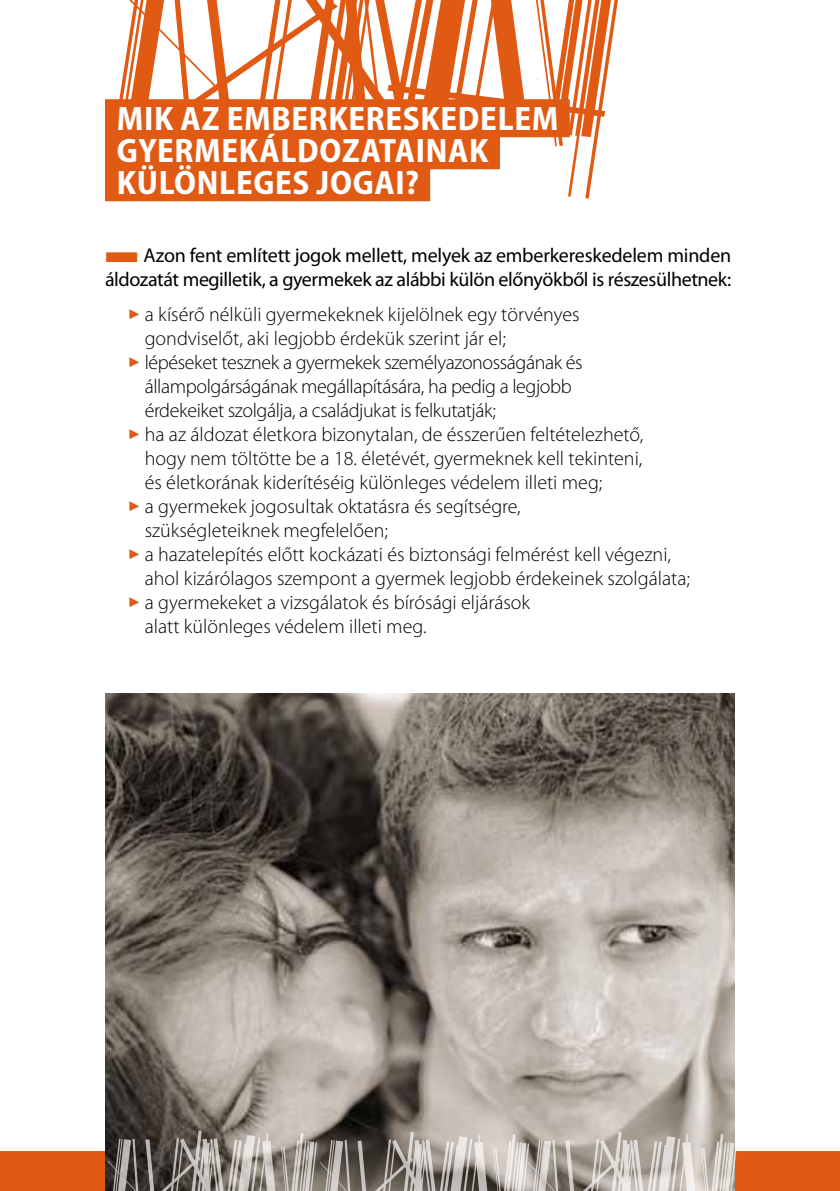
<style>
.page{position:relative;width:840px;height:1191px;background:#fff}
.page>*{position:absolute;margin:0;border:0;box-sizing:border-box;transform-origin:0 0}
.t1{font:700 semi-condensed 34px/32px "Myriad Pro";letter-spacing:.02em;color:#fff}
.t2{font:300 20px/24px "Myriad Pro";color:#000}
.t3{font:300 20px/24px "Myriad Pro";letter-spacing:-.02em;color:#000}
.t4{font:20px/24px "Myriad Pro";letter-spacing:-.02em;color:#000}
.s1{color:#e05a14}
.s2{color:#fff}
</style>
<div class="page">
<svg style="left:119px;top:0;width:498px;height:198px"></svg>
<div style="left:0;top:1151px;width:839px;height:40px;background:#e05a14"></div>
<div style="left:105px;top:99px;width:464px;height:38px;background:#e05a14"></div>
<div style="left:105px;top:131px;width:394px;height:38px;background:#e05a14"></div>
<div style="left:105px;top:163px;width:325px;height:38px;background:#e05a14"></div>
<img style="left:105px;top:693px;width:629px;height:437px">
<svg style="left:105px;top:1130px;width:631px;height:61px;background:#9e9891"></svg>
<h1 class="t1" style="left:117px;top:102px;width:440px">MIK AZ EMBERKERESKEDELEM<br>GYERMEKÁLDOZATAINAK<br>KÜLÖNLEGES JOGAI?</h1>
<p class="t4" style="left:105px;top:242px;width:627px"><span class="s1">■</span>Azon fent említett jogok mellett, melyek az emberkereskedelem minden áldozatát megilletik, a gyermekek az alábbi külön előnyökből is részesülhetnek:</p>
<p class="t2" style="left:145px;top:302px;width:436px;text-indent:-17px"><span class="s1">✓</span> a kísérő nélküli gyermekeknek kijelölnek egy törvényes gondviselőt, aki legjobb érdekük szerint jár el;</p>
<p class="t3" style="left:145px;top:350px;width:439px;text-indent:-17px"><span class="s1">✓</span> lépéseket tesznek a gyermekek személyazonosságának és állampolgárságának megállapítására, ha pedig a legjobb érdekeiket szolgálja, a családjukat is felkutatják;</p>
<p class="t2" style="left:145px;top:422px;width:499px;text-align:justify;text-indent:-17px"><span class="s1">✓</span> ha az áldozat életkora bizonytalan, de ésszerűen feltételezhető, hogy nem töltötte be a 18. életévét, gyermeknek kell tekinteni, és életkorának kiderítéséig különleges védelem illeti meg;</p>
<p class="t2" style="left:145px;top:494px;width:377px;text-indent:-17px"><span class="s1">✓</span> a gyermekek jogosultak oktatásra és segítségre, szükségleteiknek megfelelően; <span class="s2">vbfgb</span></p>
<p class="t2" style="left:145px;top:542px;width:546px;text-indent:-17px"><span class="s1">✓</span> a hazatelepítés előtt kockázati és biztonsági felmérést kell végezni, ahol kizárólagos szempont a gyermek legjobb érdekeinek szolgálata;</p>
<p class="t2" style="left:145px;top:590px;width:386px;text-indent:-17px"><span class="s1">✓</span> a gyermekeket a vizsgálatok és bírósági eljárások alatt különleges védelem illeti meg.</p>
</div>
